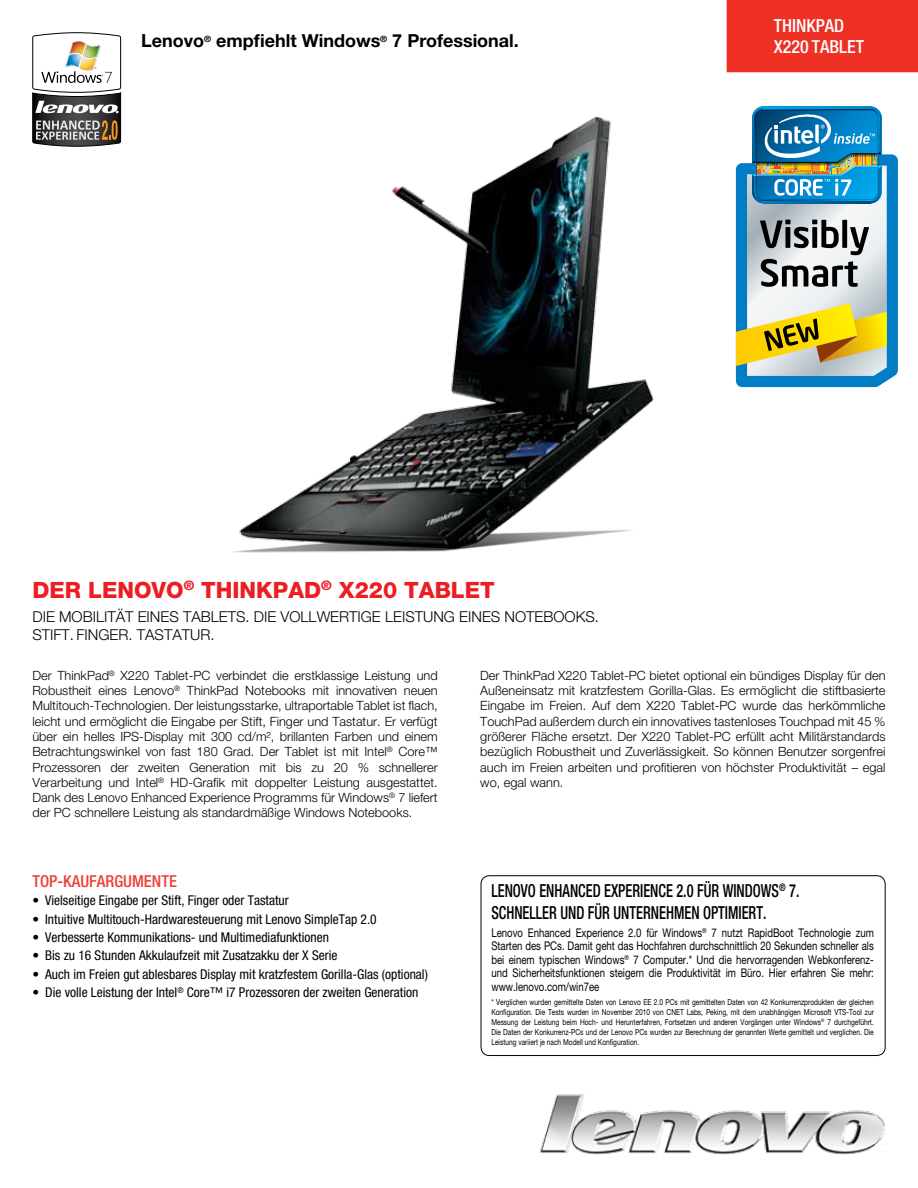
<style>
.page{position:relative;width:918px;height:1188px;background:#fff}
.page>*{position:absolute;margin:0;border:0;box-sizing:border-box;transform-origin:0 0}
.t1{font:800 22.5px "Helvetica Neue";color:#ed1d24}
.t2{font:500 condensed 18px/21.6px "Helvetica Neue LT Std";color:#000;scale:.8 1}
.t3{font:700 18px "Helvetica Neue";color:#000}
.t4{font:500 condensed 18px/21.6px "Helvetica Neue LT Std";color:#fff}
.t5{font:500 condensed 16.5px "Helvetica Neue LT Std";color:#ef4136}
.t6{font:300 15px/18px "Helvetica Neue";color:#000}
.t7{font:condensed 13.5px "Helvetica Neue";color:#000}
.t8{font:300 12.75px/15.3px "Helvetica Neue";color:#000;text-align:justify}
.t9{font:12px/13.5px "Helvetica Neue";color:#000;text-align:justify;scale:.8 1}
.t10{font:8.25px/9.9px "Helvetica Neue";color:#000;text-align:justify;scale:.8 1}
</style>
<div class="page">
<img style="left:540px;top:1094px;width:346px;height:61px">
<svg style="left:32px;top:32px;width:89px;height:115px"></svg>
<div style="left:727px;top:0;width:191px;height:72px;background:#ee3124"></div>
<img style="left:233px;top:117px;width:421px;height:436px">
<div style="left:481px;top:875px;width:405px;height:181px;border:1px solid #000;border-radius:9px"></div>
<svg style="left:736px;top:106px;width:162px;height:281px"></svg>
<h2 class="t3" style="left:141px;top:29px;width:379px">Lenovo<sup>®</sup> empfiehlt Windows<sup>®</sup> 7 Professional.</h2>
<h2 class="t4" style="left:774px;top:14px;width:89px">THINKPAD<br>X220 TABLET</h2>
<h1 class="t1" style="left:32px;top:576px;width:463px">DER LENOVO<sup>®</sup> THINKPAD<sup>®</sup> X220 TABLET</h1>
<p class="t6" style="left:32px;top:607px;width:568px">DIE MOBILITÄT EINES TABLETS. DIE VOLLWERTIGE LEISTUNG EINES NOTEBOOKS.<br>STIFT. FINGER. TASTATUR.</p>
<p class="t8" style="left:32px;top:667px;width:407px">Der ThinkPad<sup>®</sup> X220 Tablet-PC verbindet die erstklassige Leistung und Robustheit eines Lenovo<sup>®</sup> ThinkPad Notebooks mit innovativen neuen Multitouch-Technologien. Der leistungsstarke, ultraportable Tablet ist flach, leicht und ermöglicht die Eingabe per Stift, Finger und Tastatur. Er verfügt über ein helles IPS-Display mit 300 cd/m², brillanten Farben und einem Betrachtungswinkel von fast 180 Grad. Der Tablet ist mit Intel<sup>®</sup> Core™ Prozessoren der zweiten Generation mit bis zu 20 % schnellerer Verarbeitung und Intel<sup>®</sup> HD-Grafik mit doppelter Leistung ausgestattet.<br>Dank des Lenovo Enhanced Experience Programms für Windows<sup>®</sup> 7 liefert der PC schnellere Leistung als standardmäßige Windows Notebooks.</p>
<p class="t5" style="left:32px;top:871px;width:145px">TOP-KAUFARGUMENTE</p>
<p class="t7" style="left:32px;top:893px;width:258px">• Vielseitige Eingabe per Stift, Finger oder Tastatur</p>
<p class="t7" style="left:32px;top:911px;width:346px">• Intuitive Multitouch-Hardwaresteuerung mit Lenovo SimpleTap 2.0</p>
<p class="t7" style="left:32px;top:930px;width:298px">• Verbesserte Kommunikations- und Multimediafunktionen</p>
<p class="t7" style="left:32px;top:948px;width:307px">• Bis zu 16 Stunden Akkulaufzeit mit Zusatzakku der X Serie</p>
<p class="t7" style="left:32px;top:966px;width:397px">• Auch im Freien gut ablesbares Display mit kratzfestem Gorilla-Glas (optional)</p>
<p class="t7" style="left:32px;top:984px;width:387px">• Die volle Leistung der Intel<sup>®</sup> Core™ i7 Prozessoren der zweiten Generation</p>
<p class="t8" style="left:480px;top:667px;width:407px">Der ThinkPad X220 Tablet-PC bietet optional ein bündiges Display für den Außeneinsatz mit kratzfestem Gorilla-Glas. Es ermöglicht die stiftbasierte Eingabe im Freien. Auf dem X220 Tablet-PC wurde das herkömmliche TouchPad außerdem durch ein innovatives tastenloses Touchpad mit 45 % größerer Fläche ersetzt. Der X220 Tablet-PC erfüllt acht Militärstandards bezüglich Robustheit und Zuverlässigkeit. So können Benutzer sorgenfrei auch im Freien arbeiten und profitieren von höchster Produktivität – egal wo, egal wann.</p>
<h2 class="t2" style="left:491px;top:880px;width:387px">LENOVO ENHANCED EXPERIENCE 2.0 FÜR WINDOWS<sup>®</sup> 7.<br>SCHN ELLER UND FÜR UNTERN EHM EN OPTIMI</h2>
<h2 class="t2" style="left:742px;top:902px;width:32px">ERT.</h2>
<p class="t9" style="left:491px;top:926px;width:480px">Lenovo Enhanced Experience 2.0 für Windows<sup>®</sup> 7 nutzt RapidBoot Technologie zum Starten des PCs. Damit geht das Hochfahren durchschnittlich 20 Sekunden schneller als bei einem typischen Windows<sup>®</sup> 7 Computer.* Und die hervorragenden Webkonferenz&shy;und Sicherheitsfunktionen steigern die Produktivität im Büro. Hier erfahren Sie mehr: www.lenovo.com/win7ee</p>
<p class="t10" style="left:491px;top:997px;width:480px">* Verglichen wurden gemittelte Daten von Lenovo EE 2.0 PCs mit gemittelten Daten von 42 Konkurrenzprodukten der gleichen Konfiguration. Die Tests wurden im November 2010 von CNET Labs, Peking, mit dem unabhängigen Microsoft VTS-Tool zur Messung der Leistung beim Hoch- und Herunterfahren, Fortsetzen und anderen Vorgängen unter Windows<sup>®</sup> 7 durchgeführt.<br>Die Daten der Konkurrenz-PCs und der Lenovo PCs wurden zur Berechnung der genannten Werte gemittelt und verglichen. Die Leistung variiert je nach Modell und Konfiguration.</p>
</div>
